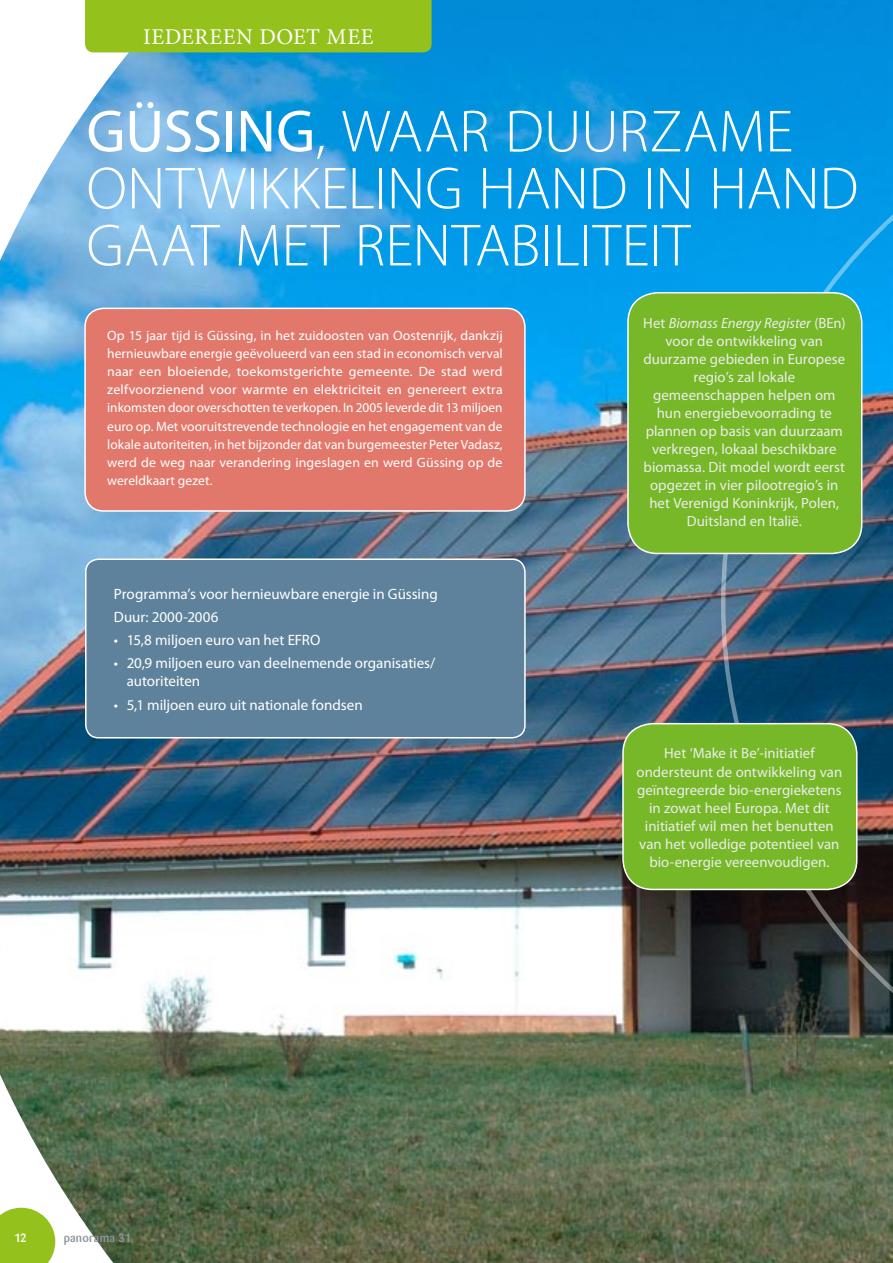
<style>
.page{position:relative;width:893px;height:1263px;background:#fff}
.page>*{position:absolute;margin:0;border:0;box-sizing:border-box;transform-origin:0 0}
.t1{font:300 60px/57px "Myriad Pro";color:#fff}
.t2{font:60px "Myriad Pro";color:#fff}
.t3{font:22.5px "Minion Pro";letter-spacing:.025em;color:#fff}
.t4{font:15px/23.2px "Myriad Pro";color:#fff}
.t5{font:14.85px/18px "Myriad Pro";color:#ececec;text-align:center}
.t6{font:13.5px/18px "Myriad Pro";letter-spacing:.01em;color:#fff;text-align:justify}
.t7{font:500 12px "Barmeno";letter-spacing:.02em;color:#8f979c}
.t8{font:500 12px "Barmeno";color:#fff}
.s1{font-style:italic}
</style>
<div class="page">
<img style="left:0;top:0;width:893px;height:1263px">
<img style="left:721px;top:76px;width:172px;height:1055px">
<svg style="left:0;top:1208px;width:55px;height:55px;background:#9fc734"></svg>
<div style="left:85px;top:0;width:347px;height:52px;background:#94c11c"></div>
<div style="left:628px;top:293px;width:234px;height:260px;background:#76b828;border-radius:30px"></div>
<div style="left:627px;top:292px;width:235px;height:262px;border:2px solid #fff;border-radius:30px"></div>
<div style="left:623px;top:724px;width:234px;height:165px;background:#76b828;border-radius:30px"></div>
<div style="left:622px;top:723px;width:235px;height:167px;border:2px solid #fff;border-radius:30px"></div>
<div style="left:85px;top:308px;width:440px;height:203px;background:#e2786b;border-radius:18px"></div>
<div style="left:84px;top:308px;width:442px;height:204px;border:2px solid #fff;border-radius:18px"></div>
<div style="left:86px;top:559px;width:439px;height:179px;background:#5e829b;border-radius:13px"></div>
<div style="left:85px;top:558px;width:441px;height:180px;border:2px solid #fff;border-radius:13px"></div>
<h2 class="t3" style="left:143px;top:22px;width:232px">IEDEREEN DOET MEE</h2>
<h1 class="t2" style="left:87px;top:99px;width:108px">Güssing</h1>
<h1 class="t1" style="left:86px;top:104px;width:773px;text-indent:229px">, WAAR DUURZAME<br>ONTWIKKELING HAND IN HAND<br>GAAT MET RENTABILITEIT</h1>
<p class="t6" style="left:107px;top:327px;width:397px">Op 15 jaar tijd is Güssing, in het zuidoosten van Oostenrijk, dankzij hernieuwbare energie geëvolueerd van een stad in economisch verval naar een bloeiende, toekomstgerichte gemeente. De stad werd zelfvoorzienend voor warmte en elektriciteit en genereert extra inkomsten door overschotten te verkopen. In 2005 leverde dit 13 miljoen euro op. Met vooruitstrevende technologie en het engagement van de lokale autoriteiten, in het bijzonder dat van burgemeester Peter Vadasz, werd de weg naar verandering ingeslagen en werd Güssing op de wereldkaart gezet.</p>
<p class="t4" style="left:114px;top:582px;width:325px">Programma’s voor hernieuwbare energie in Güssing<br>Duur: 2000-2006</p>
<p class="t4" style="left:114px;top:629px;width:208px">• 15,8 miljoen euro van het EFRO</p>
<p class="t4" style="left:127px;top:654px;width:310px;line-height:18px;text-indent:-13px">• 20,9 miljoen euro van deelnemende organisaties/ autoriteiten</p>
<p class="t4" style="left:114px;top:693px;width:250px">• 5,1 miljoen euro uit nationale fondsen</p>
<p class="t5" style="left:643px;top:314px;width:204px">Het <span class="s1">Biomass Energy Register</span> (BEn) voor de ontwikkeling van duurzame gebieden in Europese regio’s zal lokale gemeenschappen helpen om hun energiebevoorrading te plannen op basis van duurzaam verkregen, lokaal beschikbare biomassa. Dit model wordt eerst opgezet in vier pilootregio’s in het Verenigd Koninkrijk, Polen,<br>Duitsland en Italië.</p>
<p class="t5" style="left:636px;top:745px;width:207px">Het ‘Make it Be’-initiatief ondersteunt de ontwikkeling van geïntegreerde bio-energieketens in zowat heel Europa. Met dit initiatief wil men het benutten van het volledige potentieel van bio-energie vereenvoudigen.</p>
<p class="t8" style="left:15px;top:1231px;width:14px">12</p>
<p class="t7" style="left:64px;top:1230px;width:69px">panorama 31</p>
</div>
